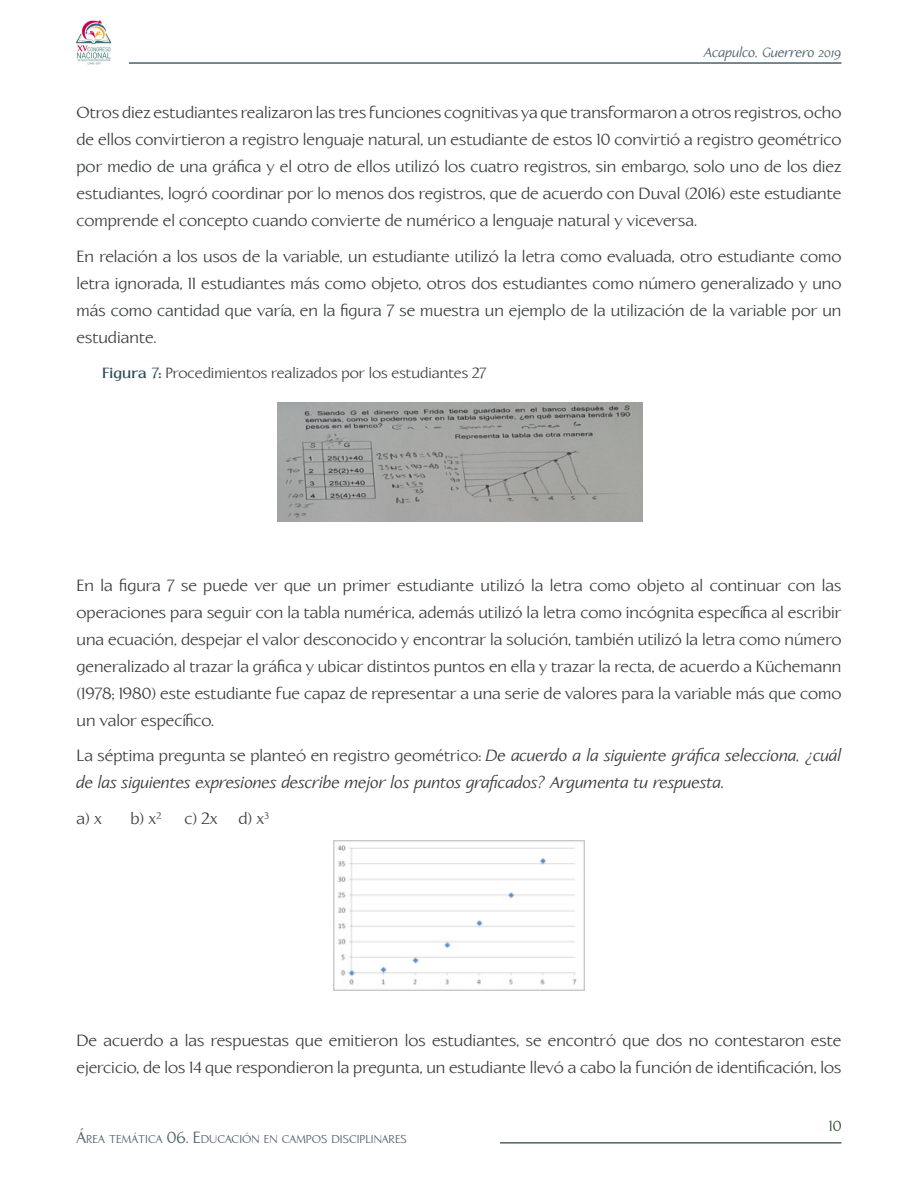
<style>
.page{position:relative;width:918px;height:1188px;background:#fff}
.page>*{position:absolute;margin:0;border:0;box-sizing:border-box;transform-origin:0 0}
.parrafo_general{font:16.5px/27px "Linotype Aperto";color:#383c3d;text-align:justify}
.parrafo_general-2{font:italic 16.5px/27px "Linotype Aperto";color:#383c3d}
.PIES_DE_IMAGEN{font:15px "Linotype Aperto";color:#383c3d}
.t1{font:15px "Linotype Aperto";color:#314a2c}
.t2{font:italic 13.5px "Linotype Aperto";color:#4d5f69}
.t3{font:11.55px "Linotype Aperto";color:#4d5f69}
.s1{font-weight:700;color:#294c5b}
.s2{font-style:normal}
.s3{font-size:16.5px}
</style>
<div class="page">
<hr style="left:500px;top:1142px;width:341px;height:2px;background:#4d626c">
<hr style="left:129px;top:62px;width:712px;height:2px;background:#4d626c">
<img style="left:77px;top:20px;width:34px;height:45px">
<img style="left:278px;top:402px;width:364px;height:120px">
<img style="left:334px;top:840px;width:250px;height:151px">
<p class="t2" style="left:704px;top:44px;width:139px">Acapulco, Guerrero 2019</p>
<p class="parrafo_general" style="left:77px;top:100px;width:766px">Otros diez estudiantes realizaron las tres funciones cognitivas ya que transformaron a otros registros, ocho de ellos convirtieron a registro lenguaje natural, un estudiante de estos 10 convirtió a registro geométrico por medio de una gráfica y el otro de ellos utilizó los cuatro registros, sin embargo, solo uno de los diez estudiantes, logró coordinar por lo menos dos registros, que de acuerdo con Duval (2016) este estudiante comprende el concepto cuando convierte de numérico a lenguaje natural y viceversa.</p>
<p class="parrafo_general" style="left:77px;top:243px;width:766px">En relación a los usos de la variable, un estudiante utilizó la letra como evaluada, otro estudiante como letra ignorada, 11 estudiantes más como objeto, otros dos estudiantes como número generalizado y uno más como cantidad que varía, en la figura 7 se muestra un ejemplo de la utilización de la variable por un estudiante.</p>
<p class="PIES_DE_IMAGEN" style="left:102px;top:365px;width:386px"><span class="s1">Figura 7:</span> Procedimientos realizados por los estudiantes 27</p>
<p class="parrafo_general" style="left:77px;top:572px;width:766px">En la figura 7 se puede ver que un primer estudiante utilizó la letra como objeto al continuar con las operaciones para seguir con la tabla numérica, además utilizó la letra como incógnita específica al escribir una ecuación, despejar el valor desconocido y encontrar la solución, también utilizó la letra como número generalizado al trazar la gráfica y ubicar distintos puntos en ella y trazar la recta, de acuerdo a Küchemann (1978; 1980) este estudiante fue capaz de representar a una serie de valores para la variable más que como un valor específico.</p>
<p class="parrafo_general-2" style="left:77px;top:743px;width:766px"><span class="s2">La séptima pregunta se planteó en registro geométrico:</span> De acuerdo a la siguiente gráfica selecciona, ¿cuál de las siguientes expresiones describe mejor los puntos graficados? Argumenta tu respuesta.</p>
<p class="parrafo_general" style="left:77px;top:805px;width:27px">a) x</p>
<p class="parrafo_general" style="left:131px;top:805px;width:32px">b) x<sup>2</sup></p>
<p class="parrafo_general" style="left:185px;top:805px;width:35px">c) 2x</p>
<p class="parrafo_general" style="left:239px;top:805px;width:32px">d) x<sup>3</sup></p>
<p class="parrafo_general" style="left:77px;top:1027px;width:766px">De acuerdo a las respuestas que emitieron los estudiantes, se encontró que dos no contestaron este ejercicio, de los 14 que respondieron la pregunta, un estudiante llevó a cabo la función de identificación, los</p>
<p class="t3" style="left:77px;top:1132px;width:332px"><span class="s3">Á</span>REA TEMÁTICA <span class="s3">06. E</span>DUCACIÓN EN CAMPOS DISCIPLINARES</p>
<p class="t1" style="left:829px;top:1117px;width:14px">10</p>
</div>
